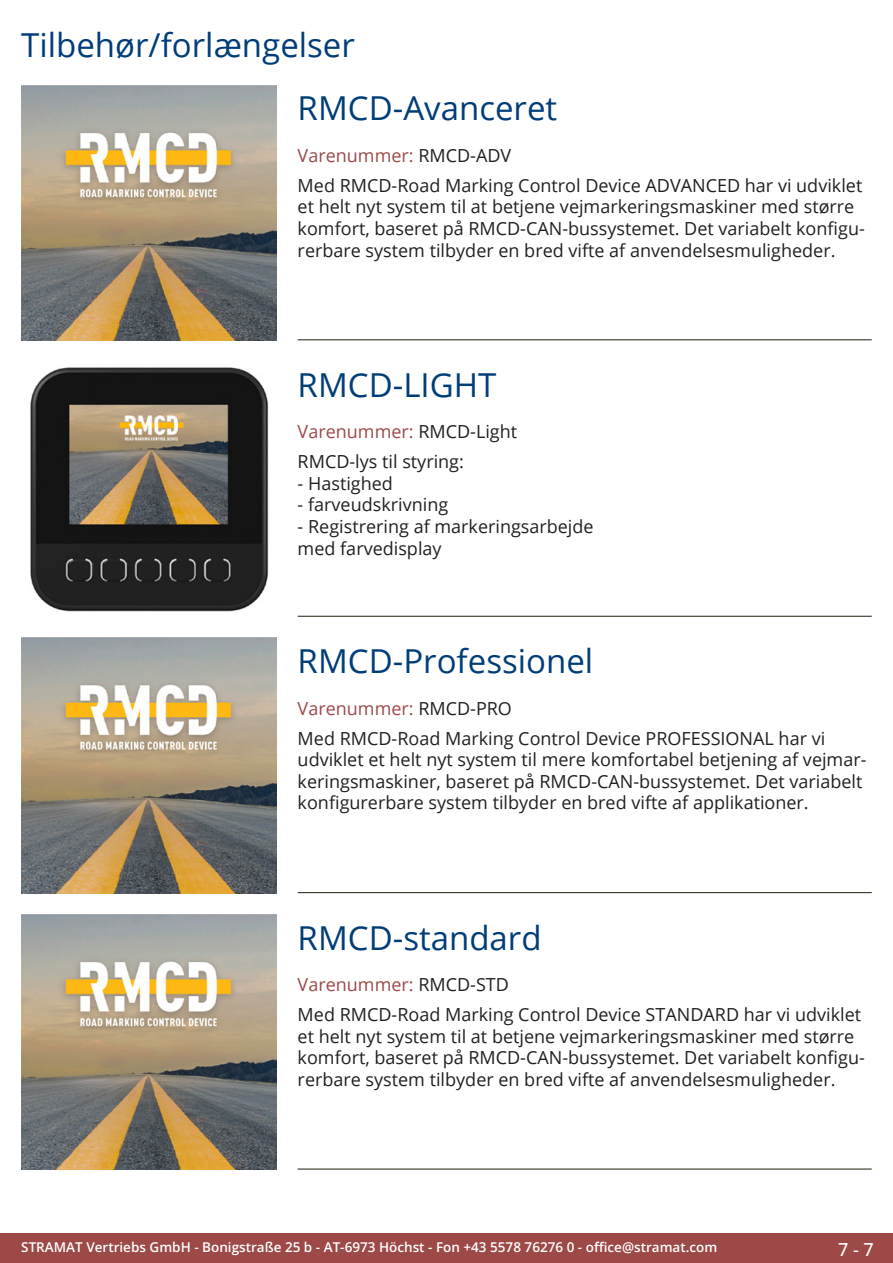
<style>
.page{position:relative;width:893px;height:1263px;background:#fff}
.page>*{position:absolute;margin:0;border:0;box-sizing:border-box;transform-origin:0 0}
.Produkttitel{font:33px "Open Sans";color:#003d78}
.RastTitel{font:33px "Open Sans";color:#003d78}
.Beschreibung_Text{font:18px/21.6px "Open Sans";color:#231f20}
.TechDaten_Überschrif{font:18px "Open Sans";color:#9c4948}
.t1{font:500 18px "Open Sans";color:#fff}
.t2{font:600 13.5px "Open Sans";color:#fff}
.s1{color:#231f20}
</style>
<div class="page">
<div style="left:0;top:1233px;width:893px;height:30px;background:#9c4948"></div>
<hr style="left:298px;top:340px;width:574px;height:1px;background:#201d08">
<hr style="left:298px;top:616px;width:574px;height:1px;background:#201d08">
<hr style="left:298px;top:892px;width:574px;height:1px;background:#201d08">
<hr style="left:298px;top:1169px;width:574px;height:1px;background:#201d08">
<img style="left:21px;top:85px;width:255px;height:255px">
<img style="left:30px;top:367px;width:239px;height:245px">
<img style="left:21px;top:638px;width:255px;height:255px">
<img style="left:21px;top:914px;width:255px;height:255px">
<p class="RastTitel" style="left:21px;top:22px;width:335px">Tilbehør/forlængelser</p>
<p class="Produkttitel" style="left:298px;top:86px;width:261px">RMCD-Avanceret</p>
<p class="TechDaten_Überschrif" style="left:298px;top:143px;width:215px">Varenummer: <span class="s1">RMCD-ADV</span></p>
<p class="Beschreibung_Text" style="left:298px;top:174px;width:567px">Med RMCD-Road Marking Control Device ADVANCED har vi udviklet et helt nyt system til at betjene vejmarkeringsmaskiner med større komfort, baseret på RMCD-CAN-bussystemet. Det variabelt konfigu&shy;rerbare system tilbyder en bred vifte af anvendelsesmuligheder.</p>
<p class="Produkttitel" style="left:298px;top:362px;width:200px">RMCD-LIGHT</p>
<p class="TechDaten_Überschrif" style="left:298px;top:420px;width:221px">Varenummer: <span class="s1">RMCD-Light</span></p>
<p class="Beschreibung_Text" style="left:298px;top:450px;width:168px">RMCD-lys til styring:</p>
<p class="Beschreibung_Text" style="left:298px;top:472px;width:97px">- Hastighed</p>
<p class="Beschreibung_Text" style="left:298px;top:494px;width:152px">- farveudskrivning</p>
<p class="Beschreibung_Text" style="left:298px;top:515px;width:297px">- Registrering af markeringsarbejde med farvedisplay</p>
<p class="Produkttitel" style="left:298px;top:638px;width:297px">RMCD-Professionel</p>
<p class="TechDaten_Überschrif" style="left:298px;top:696px;width:216px">Varenummer: <span class="s1">RMCD-PRO</span></p>
<p class="Beschreibung_Text" style="left:298px;top:727px;width:569px">Med RMCD-Road Marking Control Device PROFESSIONAL har vi udviklet et helt nyt system til mere komfortabel betjening af vejmar&shy;keringsmaskiner, baseret på RMCD-CAN-bussystemet. Det variabelt konfigurerbare system tilbyder en bred vifte af applikationer.</p>
<p class="Produkttitel" style="left:298px;top:915px;width:245px">RMCD-standard</p>
<p class="TechDaten_Überschrif" style="left:298px;top:972px;width:213px">Varenummer: <span class="s1">RMCD-STD</span></p>
<p class="Beschreibung_Text" style="left:298px;top:1003px;width:567px">Med RMCD-Road Marking Control Device STANDARD har vi udviklet et helt nyt system til at betjene vejmarkeringsmaskiner med større komfort, baseret på RMCD-CAN-bussystemet. Det variabelt konfigu&shy;rerbare system tilbyder en bred vifte af anvendelsesmuligheder.</p>
<p class="t2" style="left:21px;top:1238px;width:698px">STRAMAT Vertriebs GmbH - Bonigstraße 25 b - AT-6973 Höchst - Fon +43 5578 76276 0 - office@stramat.com</p>
<p class="t1" style="left:838px;top:1237px;width:37px">7 - 7</p>
</div>
